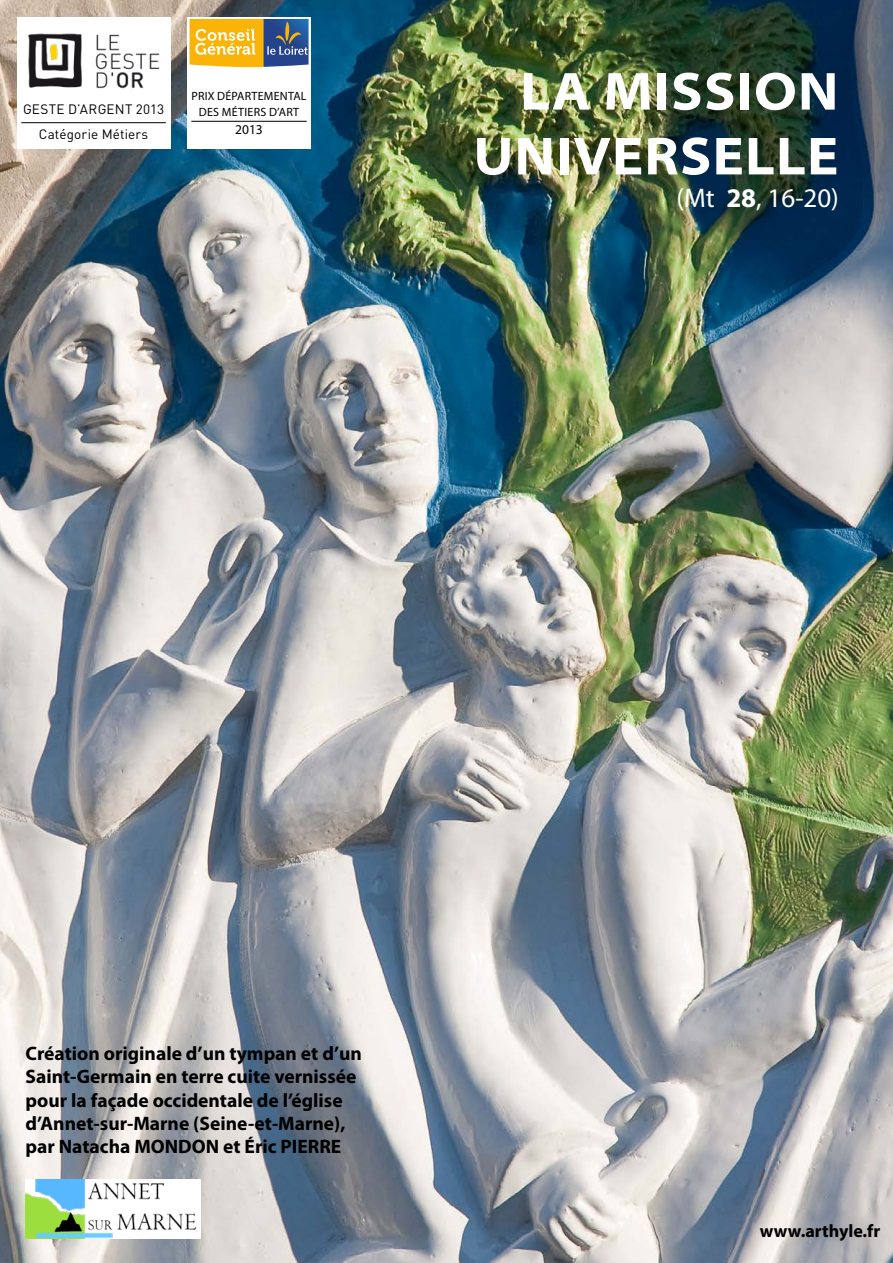
<style>
.page{position:relative;width:893px;height:1263px;background:#fff}
.page>*{position:absolute;margin:0;border:0;box-sizing:border-box;transform-origin:0 0}
.t1{font:700 semi-expanded 54px "Myriad Pro";letter-spacing:.02em;color:#fff}
.t2{font:27px "Myriad Pro";color:#fff}
.t3{font:700 19.5px/23.4px "Myriad Pro";color:#000}
.t4{font:700 18px "Myriad Pro";color:#000}
.Sous-titre_2{font:13.5px "DIN";letter-spacing:.01em;color:#000}
.t5{font:13.5px "Myriad Pro";color:#000}
.t6{font:12px/16.2px "Myriad Pro";letter-spacing:.02em;color:#000;text-align:center}
.s1{font-weight:700}
</style>
<div class="page">
<img style="left:0;top:0;width:893px;height:1263px">
<img style="left:26px;top:1179px;width:175px;height:60px">
<div style="left:17px;top:17px;width:153px;height:132px;background:#fff"></div>
<img style="left:28px;top:33px;width:132px;height:56px">
<hr style="left:21px;top:122px;width:145px;height:1px;background:#000">
<div style="left:187px;top:17px;width:124px;height:132px;background:#fff"></div>
<hr style="left:191px;top:121px;width:116px;height:1px;background:#000">
<div style="left:189px;top:19px;width:75px;height:48px;background:#fab408"></div>
<svg style="left:264px;top:19px;width:45px;height:48px;background:#425f92"></svg>
<svg style="left:195px;top:29px;width:60px;height:26px"></svg>
<p class="Sous-titre_2" style="left:23px;top:101px;width:143px">GESTE D’ARGENT 2013</p>
<p class="Sous-titre_2" style="left:39px;top:125px;width:111px">Catégorie Métiers</p>
<p class="t6" style="left:191px;top:88px;width:117px">PRIX DÉPARTEMENTAL<br>DES MÉTIERS D’ART</p>
<p class="t5" style="left:235px;top:122px;width:29px">2013</p>
<p class="t1" style="left:520px;top:61px;width:320px">LA MISSION</p>
<p class="t1" style="left:473px;top:126px;width:367px">UNIVERSELLE</p>
<p class="t2" style="left:677px;top:183px;width:164px">(Mt <span class="s1">28</span>, 16-20)</p>
<p class="t3" style="left:26px;top:1042px;width:338px">Création originale d’un tympan et d’un Saint-Germain en terre cuite vernissée pour la façade occidentale de l’église d’Annet-sur-Marne (Seine-et-Marne), par Natacha MONDON et Éric PIERRE</p>
<p class="t4" style="left:760px;top:1221px;width:122px">www.arthyle.fr</p>
</div>
